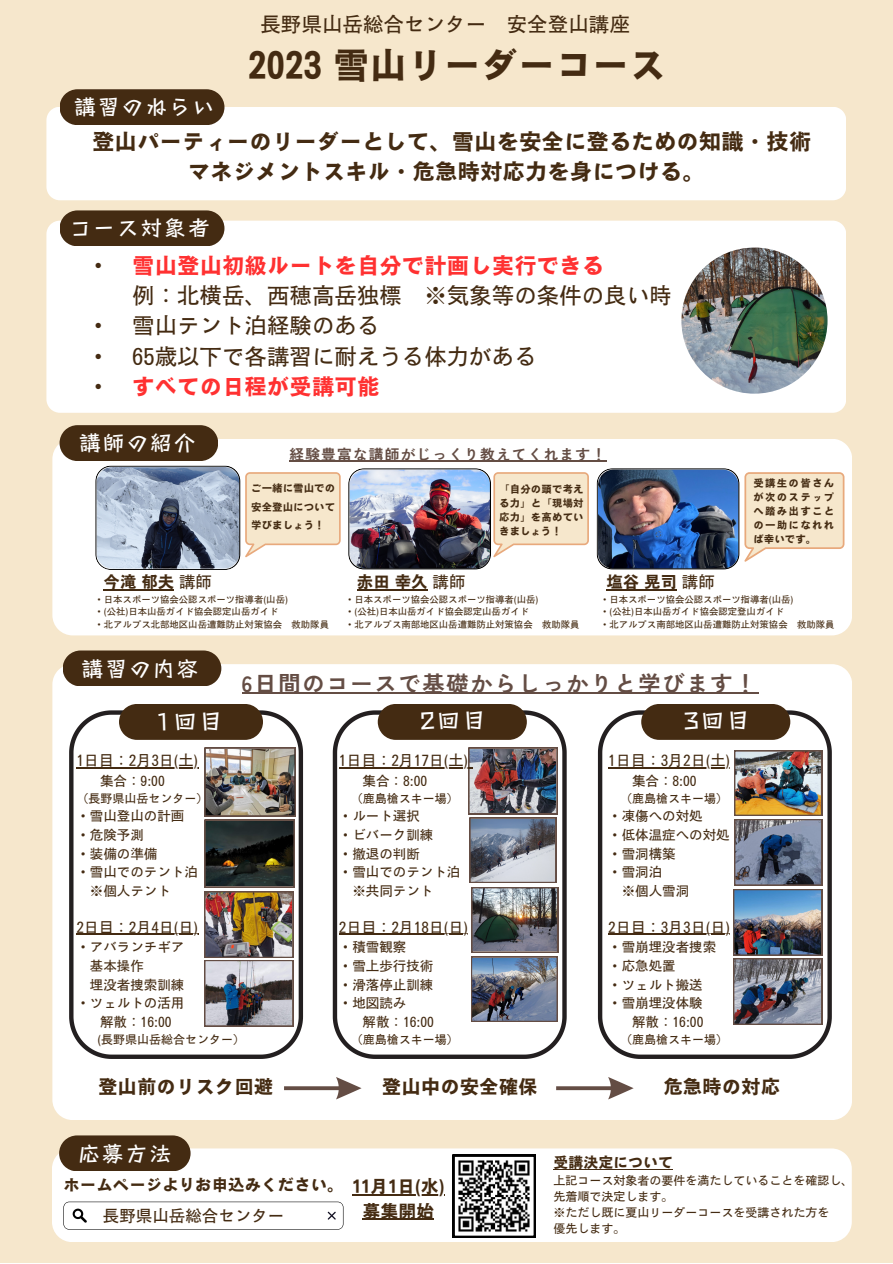
<style>
.page{position:relative;width:893px;height:1264px;background:#fff}
.page>*{position:absolute;margin:0;border:0;box-sizing:border-box;transform-origin:0 0}
.t1{font:37.05px "Motoya Gothic Std W6";color:#442b12}
.t2{font:23.85px "Canva Stick Std B";letter-spacing:.065em;color:#fff}
.t3{font:22.5px "Motoya Gothic Std W3";color:#442b12}
.t4{font:22.5px "Motoya Gothic Std W6";color:#442b12}
.t5{font:22.5px "Motoya Gothic Std W6";color:#ff3131}
.t6{font:22.35px "Canva Stick Std B";letter-spacing:.065em;color:#fff}
.t7{font:700 22.2px "Zen Kaku Gothic New";letter-spacing:.085em;color:#644d44}
.t8{font:20.55px "Motoya Gothic Std W3";color:#442b12}
.t9{font:19.5px "Motoya Gothic Std W6";color:#442b12}
.t10{font:18px "Motoya Gothic Std W6";color:#442b12}
.t11{font:16.5px "Motoya Gothic Std W6";color:#442b12}
.t12{font:16.5px "Motoya Gothic Std W3";color:#442b12}
.t13{font:15px "Motoya Gothic Std W3";color:#442b12}
.t14{font:15px "Motoya Gothic Std W6";color:#442b12}
.t15{font:700 14.7px "Zen Kaku Gothic New";letter-spacing:.085em;color:#644d44}
.t16{font:13.5px "Motoya Gothic Std W3";color:#442b12}
.t17{font:12px "Motoya Gothic Std W3";color:#442b12}
.t18{font:10.5px/14px "Motoya Gothic Std W6";letter-spacing:.12em;color:#442b12;text-align:justify}
.t19{font:10.5px "Motoya Gothic Std W6";color:#442b12}
.t20{font:10.35px/13.8px "Motoya Gothic Std W6";letter-spacing:.015em;color:#442b12;text-align:justify}
.t21{font:9.45px "Motoya Gothic Std W3";color:#442b12}
.s1{font-family:"Motoya Gothic Std W3";color:#442b12}
.s2{font-family:"Motoya Gothic Std W3"}
</style>
<div class="page">
<div style="left:0;top:0;width:892px;height:1262px;background:#f6e7cc"></div>
<div style="left:46px;top:107px;width:800px;height:93px;background:#fff"></div>
<svg style="left:60px;top:89px;width:164px;height:36px;background:#4c341c"></svg>
<div style="left:46px;top:221px;width:800px;height:192px;background:#fff"></div>
<svg style="left:60px;top:210px;width:164px;height:36px;background:#4d351c"></svg>
<div style="left:52px;top:439px;width:800px;height:196px;background:#fff"></div>
<div style="left:52px;top:664px;width:800px;height:456px;background:#fff"></div>
<svg style="left:63px;top:650px;width:158px;height:36px;background:#4e361d"></svg>
<svg style="left:69px;top:710px;width:234px;height:348px;background:#ececec"></svg>
<svg style="left:119px;top:704px;width:144px;height:36px;background:#4d361e"></svg>
<svg style="left:333px;top:710px;width:233px;height:348px;background:#eeeded"></svg>
<svg style="left:378px;top:704px;width:149px;height:36px;background:#4d351d"></svg>
<div style="left:598px;top:710px;width:233px;height:348px;background:#fff"></div>
<svg style="left:641px;top:704px;width:149px;height:36px;background:#4d351d"></svg>
<img style="left:204px;top:747px;width:92px;height:279px">
<img style="left:733px;top:750px;width:89px;height:274px">
<hr style="left:84px;top:767px;width:114px;height:1px;background:#442b12">
<hr style="left:84px;top:933px;width:114px;height:1px;background:#442b12">
<hr style="left:346px;top:767px;width:122px;height:1px;background:#442b12">
<img style="left:468px;top:747px;width:90px;height:274px">
<hr style="left:346px;top:933px;width:122px;height:1px;background:#442b12">
<hr style="left:615px;top:767px;width:115px;height:1px;background:#442b12">
<hr style="left:615px;top:933px;width:115px;height:1px;background:#442b12">
<div style="left:52px;top:1148px;width:799px;height:94px;background:#fff"></div>
<svg style="left:59px;top:1135px;width:131px;height:36px;background:#50381f"></svg>
<svg style="left:452px;top:1154px;width:84px;height:83px;background:#838383"></svg>
<svg style="left:63px;top:1201px;width:280px;height:28px;background:#f6f6f6"></svg>
<hr style="left:553px;top:1169px;width:120px;height:1px;background:#442b12">
<svg style="left:284px;top:1076px;width:77px;height:23px;background:#d6d0ce"></svg>
<svg style="left:556px;top:1076px;width:77px;height:23px;background:#d6d0ce"></svg>
<svg style="left:60px;top:425px;width:280px;height:145px"></svg>
<img style="left:348px;top:468px;width:241px;height:101px">
<img style="left:596px;top:468px;width:248px;height:101px">
<img style="left:681px;top:247px;width:146px;height:146px;border-radius:50%">
<hr style="left:103px;top:589px;width:71px;height:1px;background:#442b12">
<hr style="left:357px;top:589px;width:70px;height:1px;background:#442b12">
<hr style="left:606px;top:589px;width:71px;height:1px;background:#442b12">
<hr style="left:241px;top:692px;width:517px;height:2px;background:#644d44">
<hr style="left:289px;top:460px;width:318px;height:2px;background:#644d44">
<hr style="left:352px;top:1194px;width:92px;height:1px;background:#442b12">
<hr style="left:362px;top:1218px;width:72px;height:1px;background:#442b12">
<p class="t8" style="left:260px;top:14px;width:371px">長野県山岳総合センター 安全登山講座</p>
<p class="t1" style="left:248px;top:46px;width:419px">2023 雪山リーダーコース</p>
<p class="t6" style="left:74px;top:95px;width:142px">講習のねらい</p>
<p class="t4" style="left:92px;top:130px;width:720px">登山パーティーのリーダーとして、雪山を安全に登るための知識・技術</p>
<p class="t4" style="left:188px;top:160px;width:518px">マネジメントスキル・危急時対応力を身につける。</p>
<p class="t6" style="left:69px;top:216px;width:142px">コース対象者</p>
<p class="t5" style="left:87px;top:254px;width:518px"><span class="s1">・</span> 雪山登山初級ルートを自分で計画し実行できる</p>
<p class="t3" style="left:132px;top:284px;width:541px">例：北横岳、西穂高岳独標 ※気象等の条件の良い時</p>
<p class="t3" style="left:87px;top:314px;width:294px">・ 雪山テント泊経験のある</p>
<p class="t3" style="left:87px;top:345px;width:451px">・ 65歳以下で各講習に耐えうる体力がある</p>
<p class="t5" style="left:87px;top:375px;width:294px"><span class="s1">・</span> すべての日程が受講可能</p>
<p class="t6" style="left:79px;top:432px;width:119px">講師の紹介</p>
<p class="t15" style="left:289px;top:442px;width:318px">経験豊富な講師がじっくり教えてくれます！</p>
<p class="t20" style="left:499px;top:482px;width:86px">「自分の頭で考える力」と「現場対応力」を高めていきましょう！</p>
<p class="t18" style="left:753px;top:475px;width:83px">受講生の皆さんが次のステップへ踏み出すことの一助になれれば幸いです。</p>
<p class="t18" style="left:251px;top:481px;width:85px">ご一緒に雪山での</p>
<p class="t19" style="left:251px;top:501px;width:85px">安全登山について</p>
<p class="t18" style="left:251px;top:518px;width:75px">学びましょう！</p>
<p class="t11" style="left:103px;top:573px;width:110px">今滝郁夫<span class="s2">講師</span></p>
<p class="t11" style="left:357px;top:573px;width:110px">赤田幸久<span class="s2">講師</span></p>
<p class="t21" style="left:94px;top:594px;width:195px">・日本スポーツ協会公認スポーツ指導者(山岳)</p>
<p class="t21" style="left:94px;top:606px;width:185px">・(公社)日本山岳ガイド協会認定山岳ガイド</p>
<p class="t21" style="left:94px;top:619px;width:236px">・北アルプス北部地区山岳遭難防止対策協会 救助隊員</p>
<p class="t21" style="left:345px;top:594px;width:195px">・日本スポーツ協会公認スポーツ指導者(山岳)</p>
<p class="t21" style="left:345px;top:606px;width:185px">・(公社)日本山岳ガイド協会認定山岳ガイド</p>
<p class="t21" style="left:345px;top:619px;width:236px">・北アルプス南部地区山岳遭難防止対策協会 救助隊員</p>
<p class="t11" style="left:606px;top:573px;width:110px">塩谷晃司<span class="s2">講師</span></p>
<p class="t21" style="left:600px;top:594px;width:195px">・日本スポーツ協会公認スポーツ指導者(山岳)</p>
<p class="t21" style="left:600px;top:606px;width:185px">・(公社)日本山岳ガイド協会認定登山ガイド</p>
<p class="t21" style="left:600px;top:619px;width:236px">・北アルプス南部地区山岳遭難防止対策協会 救助隊員</p>
<p class="t6" style="left:81px;top:657px;width:119px">講習の内容</p>
<p class="t7" style="left:241px;top:666px;width:516px">6日間のコースで基礎からしっかりと学びます！</p>
<p class="t2" style="left:156px;top:708px;width:60px">1回目</p>
<p class="t13" style="left:76px;top:753px;width:123px">1日目：2月3日(土)</p>
<p class="t16" style="left:100px;top:773px;width:66px">集合：9:00</p>
<p class="t17" style="left:76px;top:792px;width:133px">（長野県山岳センター）</p>
<p class="t16" style="left:76px;top:809px;width:109px">・雪山登山の計画</p>
<p class="t16" style="left:76px;top:828px;width:69px">・危険予測</p>
<p class="t16" style="left:76px;top:846px;width:82px">・装備の準備</p>
<p class="t16" style="left:76px;top:865px;width:123px">・雪山でのテント泊</p>
<p class="t16" style="left:90px;top:884px;width:82px">※個人テント</p>
<p class="t13" style="left:76px;top:919px;width:123px">2日目：2月4日(日)</p>
<p class="t16" style="left:76px;top:940px;width:109px">・アバランチギア</p>
<p class="t16" style="left:90px;top:959px;width:55px">基本操作</p>
<p class="t16" style="left:90px;top:977px;width:96px">埋没者捜索訓練</p>
<p class="t16" style="left:76px;top:996px;width:107px">・ツェルトの活用</p>
<p class="t16" style="left:100px;top:1015px;width:73px">解散：16:00</p>
<p class="t17" style="left:97px;top:1033px;width:149px">(長野県山岳総合センター）</p>
<p class="t2" style="left:419px;top:708px;width:60px">2回目</p>
<p class="t2" style="left:683px;top:708px;width:60px">3回目</p>
<p class="t13" style="left:339px;top:753px;width:131px">1日目：2月 17日(土)</p>
<p class="t16" style="left:362px;top:773px;width:66px">集合：8:00</p>
<p class="t17" style="left:351px;top:792px;width:109px">（鹿島槍スキー場）</p>
<p class="t16" style="left:339px;top:809px;width:82px">・ルート選択</p>
<p class="t16" style="left:339px;top:828px;width:96px">・ビバーク訓練</p>
<p class="t16" style="left:339px;top:846px;width:82px">・撤退の判断</p>
<p class="t16" style="left:339px;top:865px;width:123px">・雪山でのテント泊</p>
<p class="t16" style="left:352px;top:884px;width:82px">※共同テント</p>
<p class="t13" style="left:339px;top:919px;width:131px">2日目：2月 18日(日)</p>
<p class="t16" style="left:339px;top:940px;width:69px">・積雪観察</p>
<p class="t16" style="left:339px;top:959px;width:96px">・雪上歩行技術</p>
<p class="t16" style="left:339px;top:977px;width:96px">・滑落停止訓練</p>
<p class="t16" style="left:339px;top:996px;width:69px">・地図読み</p>
<p class="t16" style="left:362px;top:1015px;width:73px">解散：16:00</p>
<p class="t17" style="left:351px;top:1033px;width:109px">（鹿島槍スキー場）</p>
<p class="t13" style="left:608px;top:753px;width:123px">1日目：3月2日(土)</p>
<p class="t16" style="left:632px;top:773px;width:66px">集合：8:00</p>
<p class="t17" style="left:620px;top:792px;width:109px">（鹿島槍スキー場）</p>
<p class="t16" style="left:608px;top:809px;width:96px">・凍傷への対処</p>
<p class="t16" style="left:608px;top:828px;width:123px">・低体温症への対処</p>
<p class="t16" style="left:608px;top:846px;width:69px">・雪洞構築</p>
<p class="t16" style="left:608px;top:865px;width:55px">・雪洞泊</p>
<p class="t16" style="left:621px;top:884px;width:69px">※個人雪洞</p>
<p class="t13" style="left:608px;top:919px;width:123px">2日目：3月3日(日)</p>
<p class="t16" style="left:608px;top:940px;width:109px">・雪崩埋没者捜索</p>
<p class="t16" style="left:608px;top:959px;width:69px">・応急処置</p>
<p class="t16" style="left:608px;top:977px;width:96px">・ツェルト搬送</p>
<p class="t16" style="left:608px;top:996px;width:96px">・雪崩埋没体験</p>
<p class="t16" style="left:632px;top:1015px;width:73px">解散：16:00</p>
<p class="t17" style="left:620px;top:1033px;width:109px">（鹿島槍スキー場）</p>
<p class="t9" style="left:98px;top:1076px;width:177px">登山前のリスク回避</p>
<p class="t9" style="left:382px;top:1076px;width:157px">登山中の安全確保</p>
<p class="t9" style="left:663px;top:1076px;width:118px">危急時の対応</p>
<p class="t6" style="left:78px;top:1142px;width:95px">応募方法</p>
<p class="t11" style="left:63px;top:1176px;width:282px">ホームページよりお申込みください。</p>
<p class="t12" style="left:103px;top:1207px;width:183px">長野県山岳総合センター</p>
<p class="t10" style="left:352px;top:1177px;width:94px">11月 1日(水)</p>
<p class="t10" style="left:362px;top:1201px;width:73px">募集開始</p>
<p class="t14" style="left:553px;top:1154px;width:121px">受講決定について</p>
<p class="t17" style="left:553px;top:1174px;width:301px">上記コース対象者の要件を満たしていることを確認し、</p>
<p class="t17" style="left:553px;top:1190px;width:121px">先着順で決定します。</p>
<p class="t17" style="left:553px;top:1206px;width:277px">※ただし既に夏山リーダーコースを受講された方を</p>
<p class="t17" style="left:553px;top:1222px;width:73px">優先します。</p>
</div>
